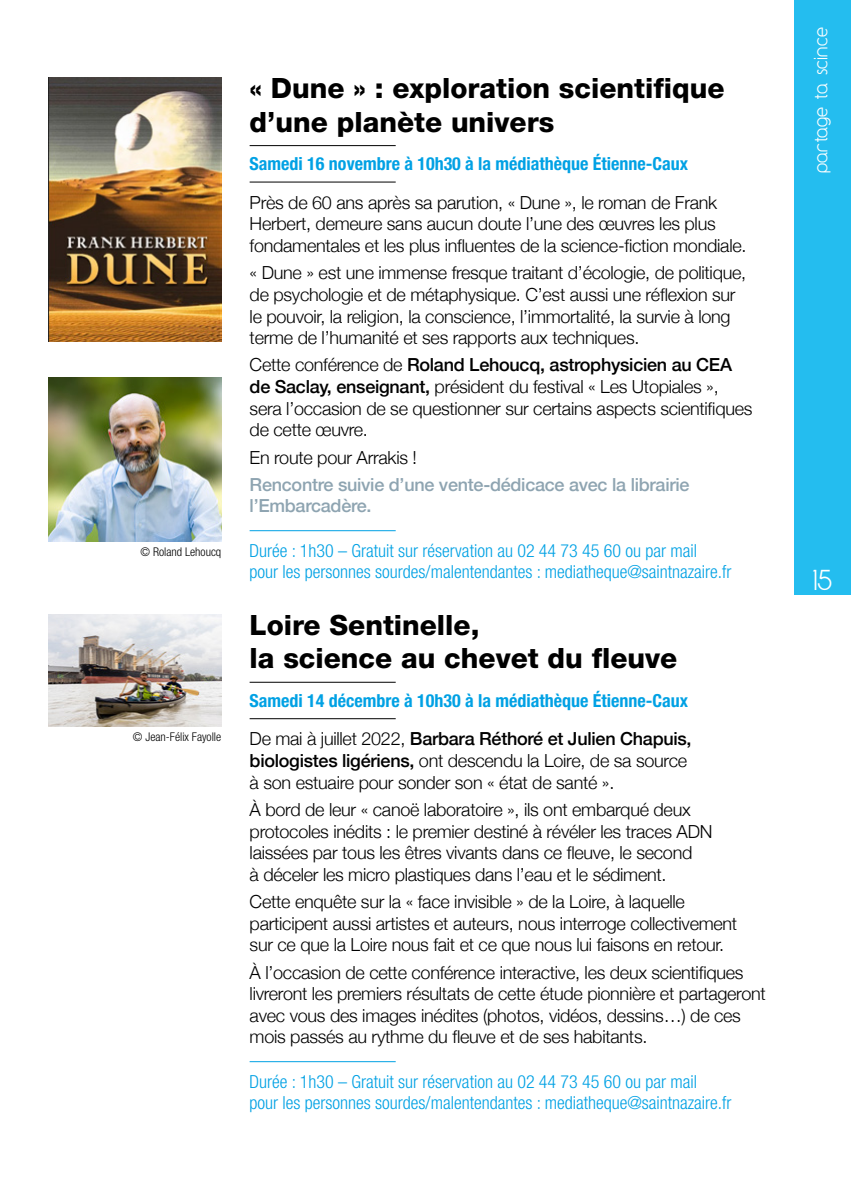
<style>
.page{position:relative;width:851px;height:1191px;background:#fff}
.page>*{position:absolute;margin:0;border:0;box-sizing:border-box;transform-origin:0 0}
.t1{font:800 28px/33.6px "Helvetica Neue LT Pro";color:#000}
.t2{font:24px "Y2 K Neophyte";color:#fff}
.t3{font:300 18px/21.6px "Helvetica Neue";letter-spacing:-.015em;color:#000}
.t4{font:300 condensed 18px/21.6px "Helvetica Neue LT Pro";color:#00a1e4}
.t5{font:700 condensed 18px "Helvetica Neue LT Pro";color:#00a1e4}
.t6{font:500 18px/21.6px "Helvetica Neue";letter-spacing:-.015em;color:#8ea4b1}
.t7{font:16px "Y2 K Neophyte";letter-spacing:.01em;color:#fff}
.t8{font:300 condensed 12px "Helvetica Neue LT Pro";color:#000}
.s1{font-weight:500}
</style>
<div class="page">
<div style="left:794px;top:0;width:56px;height:595px;background:#24bdef"></div>
<hr style="left:249px;top:145px;width:146px;height:1px;background:#000">
<hr style="left:249px;top:181px;width:146px;height:1px;background:#000">
<hr style="left:249px;top:530px;width:146px;height:1px;background:#00a1e4">
<hr style="left:249px;top:682px;width:146px;height:1px;background:#000">
<hr style="left:249px;top:718px;width:146px;height:1px;background:#000">
<hr style="left:249px;top:1061px;width:146px;height:1px;background:#00a1e4">
<img style="left:48px;top:377px;width:173px;height:164px">
<img style="left:48px;top:78px;width:173px;height:263px">
<img style="left:48px;top:614px;width:173px;height:112px">
<p class="t8" style="left:140px;top:544px;width:82px">© Roland Lehoucq</p>
<p class="t8" style="left:133px;top:729px;width:90px">© Jean-Félix Fayolle</p>
<h1 class="t1" style="left:249px;top:71px;width:476px">« Dune » : exploration scientifique d’une planète univers</h1>
<p class="t5" style="left:249px;top:153px;width:440px">Samedi 16 novembre à 10h30 à la médiathèque Étienne-Caux</p>
<p class="t3" style="left:249px;top:190px;width:498px">Près de 60 ans après sa parution, « Dune », le roman de Frank<br>Herbert, demeure sans aucun doute l’une des œuvres les plus fondamentales et les plus influentes de la science-fiction mondiale.</p>
<p class="t3" style="left:249px;top:261px;width:498px">« Dune » est une immense fresque traitant d’écologie, de politique, de psychologie et de métaphysique. C’est aussi une réflexion sur le pouvoir, la religion, la conscience, l’immortalité, la survie à long terme de l’humanité et ses rapports aux techniques.</p>
<p class="t3" style="left:249px;top:353px;width:504px">Cette conférence de <span class="s1">Roland Lehoucq, astrophysicien au CEA de Saclay, enseignant,</span> président du festival « Les Utopiales », sera l’occasion de se questionner sur certains aspects scientifiques de cette œuvre.</p>
<p class="t3" style="left:249px;top:445px;width:169px">En route pour Arrakis !</p>
<p class="t6" style="left:249px;top:472px;width:441px">Rencontre suivie d’une vente-dédicace avec la librairie l’Embarcadère.</p>
<p class="t4" style="left:249px;top:539px;width:483px">Durée : 1h30 – Gratuit sur réservation au 02 44 73 45 60 ou par mail<br>pour les personnes sourdes/malentendantes : mediatheque@saintnazaire.fr</p>
<h1 class="t1" style="left:249px;top:608px;width:429px">Loire Sentinelle,<br>la science au chevet du fleuve</h1>
<p class="t5" style="left:249px;top:689px;width:440px">Samedi 14 décembre à 10h30 à la médiathèque Étienne-Caux</p>
<p class="t3" style="left:249px;top:727px;width:443px">De mai à juillet 2022, <span class="s1">Barbara Réthoré et Julien Chapuis, biologistes ligériens,</span> ont descendu la Loire, de sa source à son estuaire pour sonder son « état de santé ».</p>
<p class="t3" style="left:249px;top:797px;width:464px">À bord de leur « canoë laboratoire », ils ont embarqué deux protocoles inédits : le premier destiné à révéler les traces ADN laissées par tous les êtres vivants dans ce fleuve, le second<br>à déceler les micro plastiques dans l’eau et le sédiment.</p>
<p class="t3" style="left:249px;top:889px;width:489px">Cette enquête sur la « face invisible » de la Loire, à laquelle participent aussi artistes et auteurs, nous interroge collectivement sur ce que la Loire nous fait et ce que nous lui faisons en retour.</p>
<p class="t3" style="left:249px;top:960px;width:517px">À l’occasion de cette conférence interactive, les deux scientifiques livreront les premiers résultats de cette étude pionnière et partageront avec vous des images inédites (photos, vidéos, dessins…) de ces mois passés au rythme du fleuve et de ses habitants.</p>
<p class="t4" style="left:249px;top:1070px;width:483px">Durée : 1h30 – Gratuit sur réservation au 02 44 73 45 60 ou par mail<br>pour les personnes sourdes/malentendantes : mediatheque@saintnazaire.fr</p>
<p class="t7" style="left:809px;top:173px;width:147px;rotate:-90deg">partage ta scince</p>
<h2 class="t2" style="left:813px;top:563px;width:20px">15</h2>
</div>
